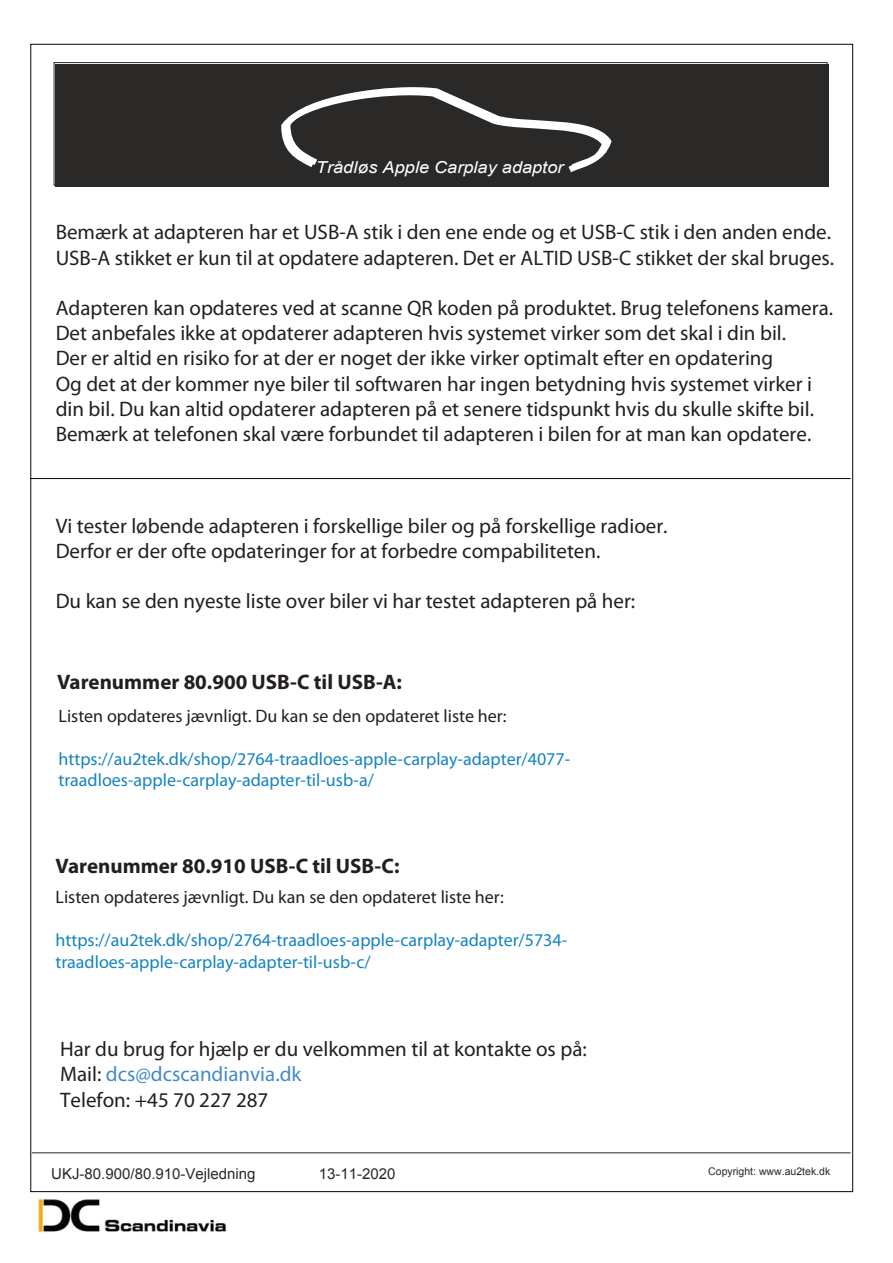
<style>
.page{position:relative;width:893px;height:1263px;background:#fff}
.page>*{position:absolute;margin:0;border:0;box-sizing:border-box;transform-origin:0 0}
.t1{font:21px/25.2px "Myriad Pro";color:#231f20}
.t2{font:700 21px "Myriad Pro";color:#231f20}
.t3{font:18px/21.6px "Myriad Pro";color:#1584c0}
.t4{font:18px "Myriad Pro";color:#231f20}
.t5{font:italic 16.5px "Arial";color:#fff;scale:1.1 1}
.t6{font:15px "Arial";color:#292827}
.t7{font:10.5px "Arial";color:#292827}
.s1{color:#458ac9}
</style>
<div class="page">
<hr style="left:32px;top:1152px;width:819px;height:1px;background:#2a2927">
<div style="left:56px;top:64px;width:773px;height:123px;background:#2a2927"></div>
<div style="left:54px;top:62px;width:773px;height:123px;border:1px solid #2a2927"></div>
<svg style="left:281px;top:87px;width:331px;height:86px"></svg>
<img style="left:37px;top:1198px;width:190px;height:35px">
<hr style="left:30px;top:478px;width:820px;height:1px;background:#040503">
<p class="t5" style="left:316px;top:157px;width:227px">Trådløs Apple Carplay adaptor</p>
<p class="t1" style="left:56px;top:219px;width:780px">Bemærk at adapteren har et USB-A stik i den ene ende og et USB-C stik i den anden ende.<br>USB-A stikket er kun til at opdatere adapteren. Det er ALTID USB-C stikket der skal bruges.</p>
<p class="t1" style="left:56px;top:295px;width:779px">Adapteren kan opdateres ved at scanne QR koden på produktet. Brug telefonens kamera.<br>Det anbefales ikke at opdaterer adapteren hvis systemet virker som det skal i din bil.<br>Der er altid en risiko for at der er noget der ikke virker optimalt efter en opdatering<br>Og det at der kommer nye biler til softwaren har ingen betydning hvis systemet virker i din bil. Du kan altid opdaterer adapteren på et senere tidspunkt hvis du skulle skifte bil.<br>Bemærk at telefonen skal være forbundet til adapteren i bilen for at man kan opdatere.</p>
<p class="t1" style="left:56px;top:513px;width:613px">Vi tester løbende adapteren i forskellige biler og på forskellige radioer.<br>Derfor er der ofte opdateringer for at forbedre compabiliteten.</p>
<p class="t1" style="left:56px;top:588px;width:581px">Du kan se den nyeste liste over biler vi har testet adapteren på her:</p>
<p class="t2" style="left:57px;top:668px;width:346px">Varenummer 80.900 USB-C til USB-A:</p>
<p class="t4" style="left:58px;top:704px;width:450px">Listen opdateres jævnligt. Du kan se den opdateret liste her:</p>
<p class="t3" style="left:58px;top:748px;width:513px">https://au2tek.dk/shop/2764-traadloes-apple-carplay-adapter/4077- traadloes-apple-carplay-adapter-til-usb-a/</p>
<p class="t2" style="left:56px;top:852px;width:345px">Varenummer 80.910 USB-C til USB-C:</p>
<p class="t4" style="left:56px;top:886px;width:450px">Listen opdateres jævnligt. Du kan se den opdateret liste her:</p>
<p class="t3" style="left:56px;top:929px;width:513px">https://au2tek.dk/shop/2764-traadloes-apple-carplay-adapter/5734- traadloes-apple-carplay-adapter-til-usb-c/</p>
<p class="t1" style="left:60px;top:1036px;width:528px">Har du brug for hjælp er du velkommen til at kontakte os på:<br>Mail: <span class="s1">dcs@dcscandianvia.dk<br></span>Telefon: +45 70 227 287</p>
<p class="t6" style="left:51px;top:1163px;width:206px">UKJ-80.900/80.910-Vejledning</p>
<p class="t6" style="left:319px;top:1163px;width:78px">13-11-2020</p>
<p class="t7" style="left:708px;top:1164px;width:123px">Copyright: www.au2tek.dk</p>
</div>
